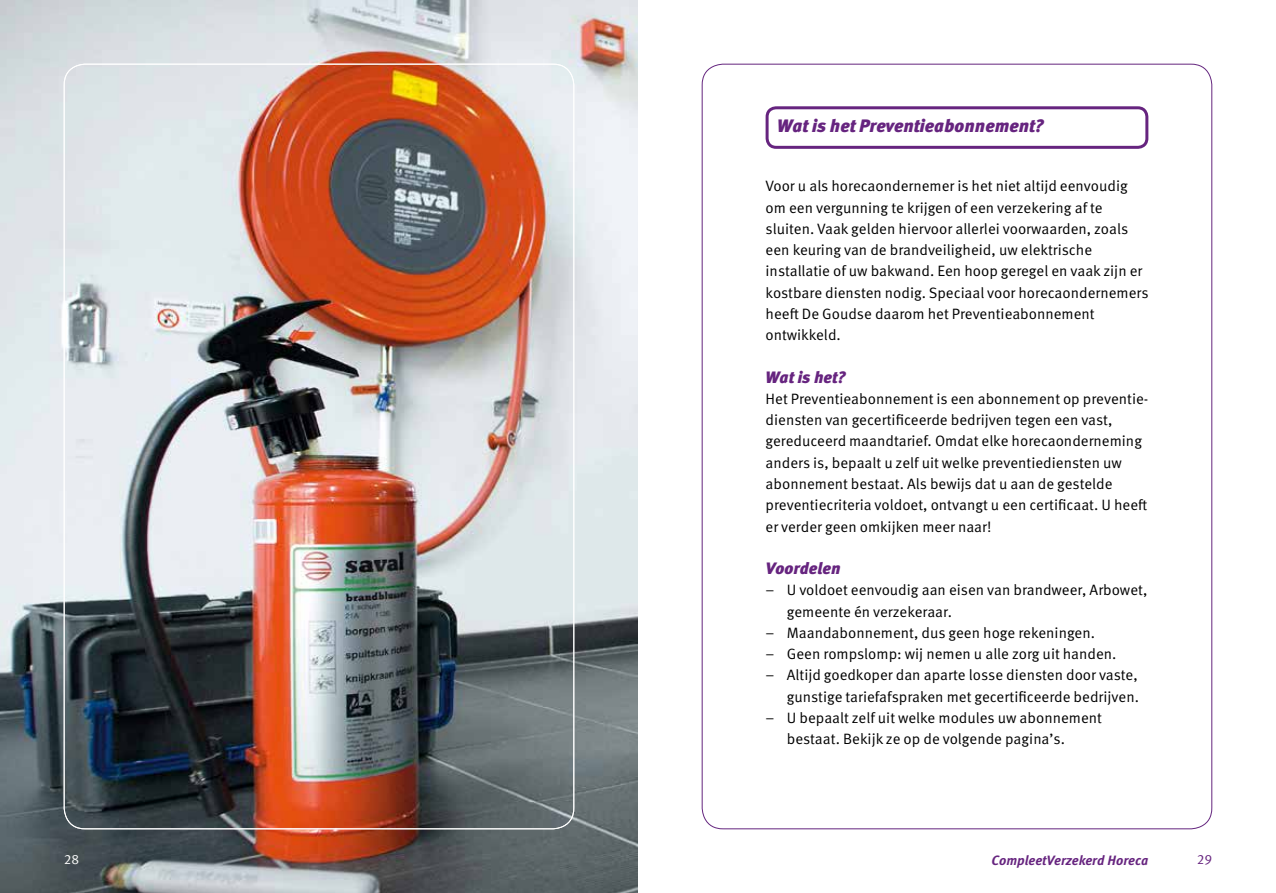
<style>
.page{position:relative;width:1276px;height:893px;background:#fff}
.page>*{position:absolute;margin:0;border:0;box-sizing:border-box;transform-origin:0 0}
.t1{font:italic 900 18px "Meta OT";color:#66247f}
.t2{font:italic 900 16.5px "Meta OT";color:#66247f}
.t3{font:15px/21.3px "Meta OT Norm";color:#000}
.t4{font:italic 700 13.5px "Meta OT";letter-spacing:-.005em;color:#66247f}
.t5{font:13.5px "Meta OT Norm";color:#fff}
.t6{font:13.5px "Meta OT Norm";color:#66247f}
</style>
<div class="page">
<img style="left:0;top:0;width:638px;height:893px">
<svg style="left:701px;top:63px;width:511px;height:767px"></svg>
<img style="left:63px;top:63px;width:511px;height:767px">
<p class="t1" style="left:777px;top:115px;width:268px">Wat is het Preventieabonnement?</p>
<p class="t3" style="left:765px;top:176px;width:384px">Voor u als horecaondernemer is het niet altijd eenvoudig om een vergunning te krijgen of een verzekering af te sluiten. Vaak gelden hiervoor allerlei voorwaarden, zoals een keuring van de brandveiligheid, uw elektrische installatie of uw bakwand. Een hoop geregel en vaak zijn er kostbare diensten nodig. Speciaal voor horecaondernemers heeft De Goudse daarom het Preventieabonnement ontwikkeld.</p>
<p class="t2" style="left:765px;top:367px;width:81px">Wat is het?</p>
<p class="t3" style="left:765px;top:388px;width:383px">Het Preventieabonnement is een abonnement op preventie&shy;diensten van gecertificeerde bedrijven tegen een vast, gereduceerd maandtarief. Omdat elke horecaonderneming anders is, bepaalt u zelf uit welke preventiediensten uw abonnement bestaat. Als bewijs dat u aan de gestelde preventiecriteria voldoet, ontvangt u een certificaat. U heeft er verder geen omkijken meer naar!</p>
<p class="t2" style="left:765px;top:558px;width:77px">Voordelen</p>
<p class="t3" style="left:787px;top:580px;width:362px;text-indent:-21px">– U voldoet eenvoudig aan eisen van brandweer, Arbowet, gemeente én verzekeraar.</p>
<p class="t3" style="left:765px;top:622px;width:331px">– Maandabonnement, dus geen hoge rekeningen.</p>
<p class="t3" style="left:765px;top:643px;width:352px">– Geen rompslomp: wij nemen u alle zorg uit handen.</p>
<p class="t3" style="left:765px;top:665px;width:375px;text-align:right">– Altijd goedkoper dan aparte losse diensten door vaste, gunstige tariefafspraken met gecertificeerde bedrijven.</p>
<p class="t3" style="left:787px;top:707px;width:317px;text-indent:-21px">– U bepaalt zelf uit welke modules uw abonnement bestaat. Bekijk ze op de volgende pagina’s.</p>
<p class="t5" style="left:64px;top:852px;width:17px">28</p>
<p class="t4" style="left:991px;top:852px;width:158px">CompleetVerzekerd Horeca</p>
<p class="t6" style="left:1196px;top:852px;width:17px">29</p>
</div>
